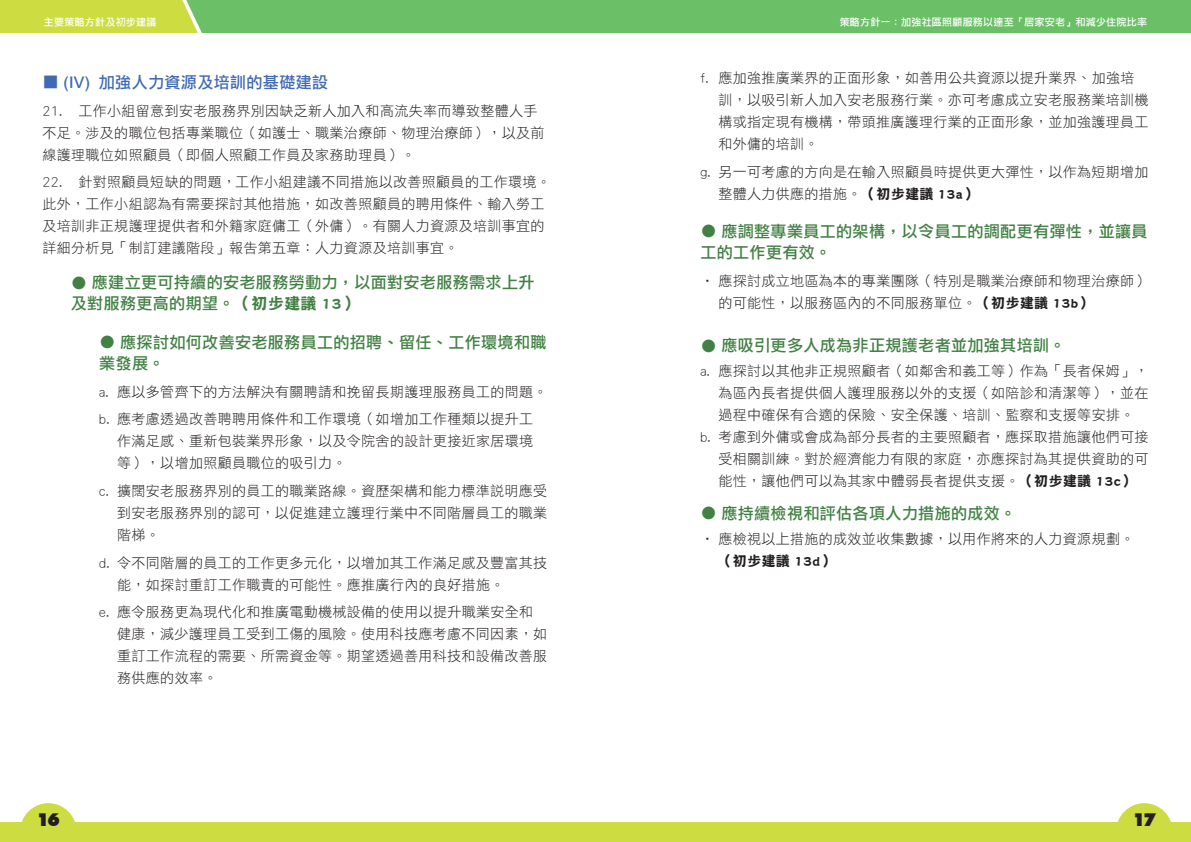
<style>
.page{position:relative;width:1191px;height:842px;background:#fff}
.page>*{position:absolute;margin:0;border:0;box-sizing:border-box;transform-origin:0 0}
.t1{font:900 18px "Futura BT";color:#231f20}
.t2{font:16px/21px "DF Li Hei Md HK BF";letter-spacing:.025em;color:#428144}
.t3{font:16px "DF Li Hei Md HK BF";letter-spacing:.025em;color:#406ab4}
.t4{font:14px/22px "DF Hei Lt HKP BF";letter-spacing:.025em;color:#231f20}
.t5{font:14px "DF Bang Shu W8 WINP BF";letter-spacing:.025em;color:#231f20}
.t6{font:10px "DF Li Hei Md HK BF";letter-spacing:.025em;color:#fff}
.s1{font-family:"DF Bang Shu W8 WINP BF"}
</style>
<div class="page">
<div style="left:0;top:823px;width:595px;height:19px;background:#cddc41"></div>
<div style="left:595px;top:823px;width:596px;height:19px;background:#cddc41"></div>
<svg style="left:20px;top:803px;width:57px;height:20px"></svg>
<svg style="left:1116px;top:803px;width:56px;height:20px"></svg>
<svg style="left:0;top:0;width:1191px;height:33px;background:#7bc461"></svg>
<p class="t6" style="left:44px;top:17px;width:114px">主要策略方針及初步建議</p>
<p class="t6" style="left:839px;top:17px;width:309px">策略方針一：加強社區照顧服務以達至「居家安老」和減少住院比率</p>
<p class="t3" style="left:43px;top:74px;width:287px">■ (IV) 加強人力資源及培訓的基礎建設</p>
<p class="t4" style="left:43px;top:99px;width:503px">21. 工作小組留意到安老服務界別因缺乏新人加入和高流失率而導致整體人手不足。涉及的職位包括專業職位（如護士、職業治療師、物理治療師），以及前線護理職位如照顧員（即個人照顧工作員及家務助理員）。</p>
<p class="t4" style="left:43px;top:171px;width:510px">22. 針對照顧員短缺的問題，工作小組建議不同措施以改善照顧員的工作環境。此外，工作小組認為有需要探討其他措施，如改善照顧員的聘用條件、輸入勞工及培訓非正規護理提供者和外籍家庭傭工（外傭）。有關人力資源及培訓事宜的詳細分析見「制訂建議階段」報告第五章：人力資源及培訓事宜。</p>
<p class="t2" style="left:71px;top:273px;width:465px">● 應建立更可持續的安老服務勞動力，以面對安老服務需求上升及對服務更高的期望。<span class="s1">（初步建議 13）</span></p>
<p class="t2" style="left:99px;top:332px;width:448px">● 應探討如何改善安老服務員工的招聘、留任、工作環境和職業發展。</p>
<p class="t4" style="left:99px;top:378px;width:450px;line-height:27.7px">a. 應以多管齊下的方法解決有關聘請和挽留長期護理服務員工的問題。b. 應考慮透過改善聘聘用條件和工作環境（如增加工作種類以提升工</p>
<p class="t4" style="left:117px;top:430px;width:417px">作滿足感、重新包裝業界形象，以及令院舍的設計更接近家居環境等），以增加照顧員職位的吸引力。</p>
<p class="t4" style="left:117px;top:480px;width:431px;text-align:justify;text-indent:-18px">c. 擴闊安老服務界別的員工的職業路線。資歷架構和能力標準說明應受到安老服務界別的認可，以促進建立護理行業中不同階層員工的職業階梯。</p>
<p class="t4" style="left:117px;top:552px;width:431px;text-indent:-18px">d. 令不同階層的員工的工作更多元化，以增加其工作滿足感及豐富其技能，如探討重訂工作職責的可能性。應推廣行內的良好措施。</p>
<p class="t4" style="left:117px;top:601px;width:431px;text-indent:-18px">e. 應令服務更為現代化和推廣電動機械設備的使用以提升職業安全和健康，減少護理員工受到工傷的風險。使用科技應考慮不同因素，如重訂工作流程的需要、所需資金等。期望透過善用科技和設備改善服務供應的效率。</p>
<p class="t4" style="left:718px;top:67px;width:431px;text-indent:-18px">f. 應加強推廣業界的正面形象，如善用公共資源以提升業界、加強培訓，以吸引新人加入安老服務行業。亦可考慮成立安老服務業培訓機構或指定現有機構，帶頭推廣護理行業的正面形象，並加強護理員工和外傭的培訓。</p>
<p class="t4" style="left:718px;top:160px;width:431px;text-indent:-18px">g. 另一可考慮的方向是在輸入照顧員時提供更大彈性，以作為短期增加整體人力供應的措施。<span class="s1">（初步建議 13a）</span></p>
<p class="t2" style="left:700px;top:221px;width:448px">● 應調整專業員工的架構，以令員工的調配更有彈性，並讓員工的工作更有效。</p>
<p class="t4" style="left:718px;top:270px;width:431px;text-indent:-18px">• 應探討成立地區為本的專業團隊（特別是職業治療師和物理治療師）的可能性，以服務區內的不同服務單位。<span class="s1">（初步建議 13b）</span></p>
<p class="t2" style="left:700px;top:336px;width:366px">● 應吸引更多人成為非正規護老者並加強其培訓。</p>
<p class="t4" style="left:700px;top:360px;width:449px">a. 應探討以其他非正規照顧者（如鄰舍和義工等）作為「長者保姆」，</p>
<p class="t4" style="left:718px;top:382px;width:431px">為區內長者提供個人護理服務以外的支援（如陪診和清潔等），並在</p>
<p class="t4" style="left:718px;top:404px;width:417px">過程中確保有合適的保險、安全保護、培訓、監察和支援等安排。</p>
<p class="t4" style="left:700px;top:426px;width:449px">b. 考慮到外傭或會成為部分長者的主要照顧者，應採取措施讓他們可接</p>
<p class="t4" style="left:718px;top:448px;width:431px">受相關訓練。對於經濟能力有限的家庭，亦應探討為其提供資助的可</p>
<p class="t4" style="left:718px;top:470px;width:418px">能性，讓他們可以為其家中體弱長者提供支援。<span class="s1">（初步建議 13c）</span></p>
<p class="t2" style="left:700px;top:503px;width:317px">● 應持續檢視和評估各項人力措施的成效。</p>
<p class="t4" style="left:700px;top:528px;width:435px">• 應檢視以上措施的成效並收集數據，以用作將來的人力資源規劃。</p>
<p class="t5" style="left:718px;top:554px;width:118px">（初步建議 13d）</p>
<p class="t1" style="left:37px;top:808px;width:25px">16</p>
<p class="t1" style="left:1132px;top:808px;width:25px">17</p>
</div>
